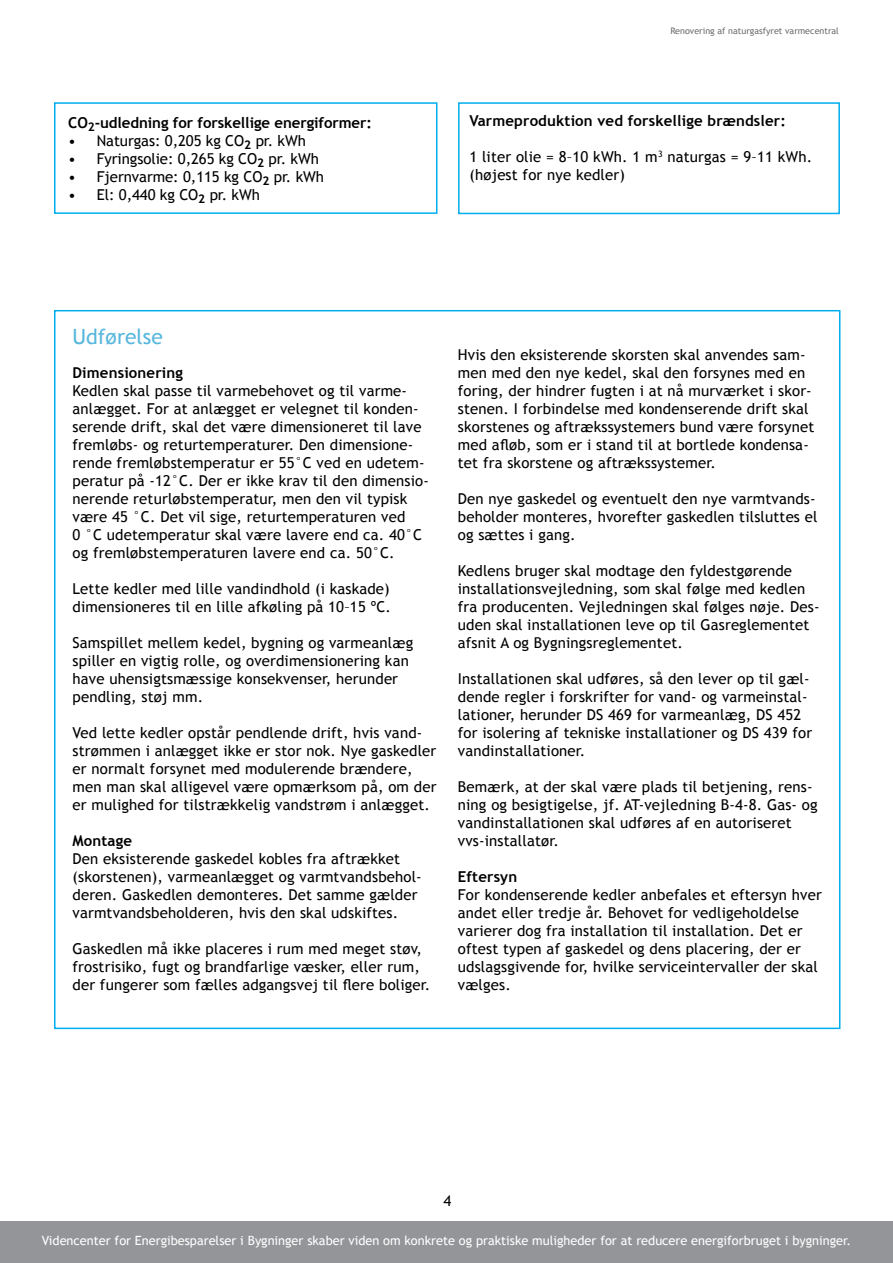
<style>
.page{position:relative;width:893px;height:1263px;background:#fff}
.page>*{position:absolute;margin:0;border:0;box-sizing:border-box;transform-origin:0 0}
.t1{font:21px "Trebuchet MS";color:#58b7dd}
.t2{font:15px/18px "Trebuchet MS";letter-spacing:.01em;color:#000}
.t3{font:700 15px "Trebuchet MS";letter-spacing:.01em;color:#000}
.t4{font:12.75px "Trebuchet MS";color:#fff}
.t5{font:9px "Trebuchet MS";color:#6d6e71}
</style>
<div class="page">
<div style="left:0;top:1221px;width:893px;height:42px;background:#939598"></div>
<div style="left:54px;top:102px;width:383px;height:112px;border:2px solid #00aeef"></div>
<div style="left:458px;top:102px;width:382px;height:112px;border:2px solid #00aeef"></div>
<p class="t3" style="left:68px;top:113px;width:305px">CO<sub>2</sub>-udledning for forskellige energiformer:</p>
<p class="t2" style="left:68px;top:132px;width:239px">• Naturgas: 0,205 kg CO<sub>2</sub> pr. kWh</p>
<p class="t2" style="left:68px;top:150px;width:252px">• Fyringsolie: 0,265 kg CO<sub>2</sub> pr. kWh</p>
<p class="t2" style="left:68px;top:168px;width:257px">• Fjernvarme: 0,115 kg CO<sub>2</sub> pr. kWh</p>
<p class="t2" style="left:68px;top:186px;width:193px">• El: 0,440 kg CO<sub>2</sub> pr. kWh</p>
<p class="t5" style="left:670px;top:26px;width:170px">Renovering af naturgasfyret varmecentral</p>
<p class="t3" style="left:469px;top:111px;width:318px">Varmeproduktion ved forskellige brændsler:</p>
<p class="t2" style="left:469px;top:148px;width:344px">1 liter olie = 8–10 kWh. 1 m<sup>3</sup> naturgas = 9–11 kWh. (højest for nye kedler)</p>
<h1 class="t1" style="left:73px;top:324px;width:92px">Udførelse</h1>
<p class="t3" style="left:73px;top:363px;width:112px">Dimensionering</p>
<p class="t2" style="left:73px;top:382px;width:358px">Kedlen skal passe til varmebehovet og til varme&shy;anlægget. For at anlægget er velegnet til konden&shy;serende drift, skal det være dimensioneret til lave fremløbs- og returtemperaturer. Den dimensione&shy;rende fremløbstemperatur er 55°C ved en udetem&shy;peratur på -12°C. Der er ikke krav til den dimensio&shy;nerende returløbstemperatur, men den vil typisk være 45 °C. Det vil sige, returtemperaturen ved<br>0 °C udetemperatur skal være lavere end ca. 40°C og fremløbstemperaturen lavere end ca. 50°C.</p>
<p class="t2" style="left:73px;top:580px;width:320px">Lette kedler med lille vandindhold (i kaskade) dimensioneres til en lille afkøling på 10–15 ºC.</p>
<p class="t2" style="left:73px;top:634px;width:342px">Samspillet mellem kedel, bygning og varmeanlæg spiller en vigtig rolle, og overdimensionering kan have uhensigtsmæssige konsekvenser, herunder pendling, støj mm.</p>
<p class="t2" style="left:73px;top:724px;width:365px">Ved lette kedler opstår pendlende drift, hvis vand&shy;strømmen i anlægget ikke er stor nok. Nye gaskedler er normalt forsynet med modulerende brændere, men man skal alligevel være opmærksom på, om der er mulighed for tilstrækkelig vandstrøm i anlægget.</p>
<p class="t3" style="left:73px;top:831px;width:61px">Montage</p>
<p class="t2" style="left:73px;top:850px;width:351px">Den eksisterende gaskedel kobles fra aftrækket (skorstenen), varmeanlægget og varmtvandsbehol&shy;deren. Gaskedlen demonteres. Det samme gælder varmtvandsbeholderen, hvis den skal udskiftes.</p>
<p class="t2" style="left:73px;top:940px;width:359px">Gaskedlen må ikke placeres i rum med meget støv, frostrisiko, fugt og brandfarlige væsker, eller rum, der fungerer som fælles adgangsvej til flere boliger.</p>
<p class="t2" style="left:458px;top:346px;width:358px">Hvis den eksisterende skorsten skal anvendes sam&shy;men med den nye kedel, skal den forsynes med en foring, der hindrer fugten i at nå murværket i skor&shy;stenen. I forbindelse med kondenserende drift skal skorstenes og aftrækssystemers bund være forsynet med afløb, som er i stand til at bortlede kondensa&shy;tet fra skorstene og aftrækssystemer.</p>
<p class="t2" style="left:458px;top:490px;width:361px">Den nye gaskedel og eventuelt den nye varmtvands&shy;beholder monteres, hvorefter gaskedlen tilsluttes el og sættes i gang.</p>
<p class="t2" style="left:458px;top:562px;width:363px">Kedlens bruger skal modtage den fyldestgørende installationsvejledning, som skal følge med kedlen fra producenten. Vejledningen skal følges nøje. Des&shy;uden skal installationen leve op til Gasreglementet afsnit A og Bygningsreglementet.</p>
<p class="t2" style="left:458px;top:670px;width:356px">Installationen skal udføres, så den lever op til gæl&shy;dende regler i forskrifter for vand- og varmeinstal&shy;lationer, herunder DS 469 for varmeanlæg, DS 452 for isolering af tekniske installationer og DS 439 for vandinstallationer.</p>
<p class="t2" style="left:458px;top:778px;width:361px">Bemærk, at der skal være plads til betjening, rens&shy;ning og besigtigelse, jf. AT-vejledning B-4-8. Gas- og vandinstallationen skal udføres af en autoriseret vvs-installatør.</p>
<p class="t3" style="left:458px;top:867px;width:61px">Eftersyn</p>
<p class="t2" style="left:458px;top:886px;width:365px">For kondenserende kedler anbefales et eftersyn hver andet eller tredje år. Behovet for vedligeholdelse varierer dog fra installation til installation. Det er oftest typen af gaskedel og dens placering, der er udslagsgivende for, hvilke serviceintervaller der skal vælges.</p>
<p class="t2" style="left:443px;top:1192px;width:9px">4</p>
<p class="t4" style="left:42px;top:1233px;width:811px">Videncenter for Energibesparelser i Bygninger skaber viden om konkrete og praktiske muligheder for at reducere energiforbruget i bygninger.</p>
</div>
